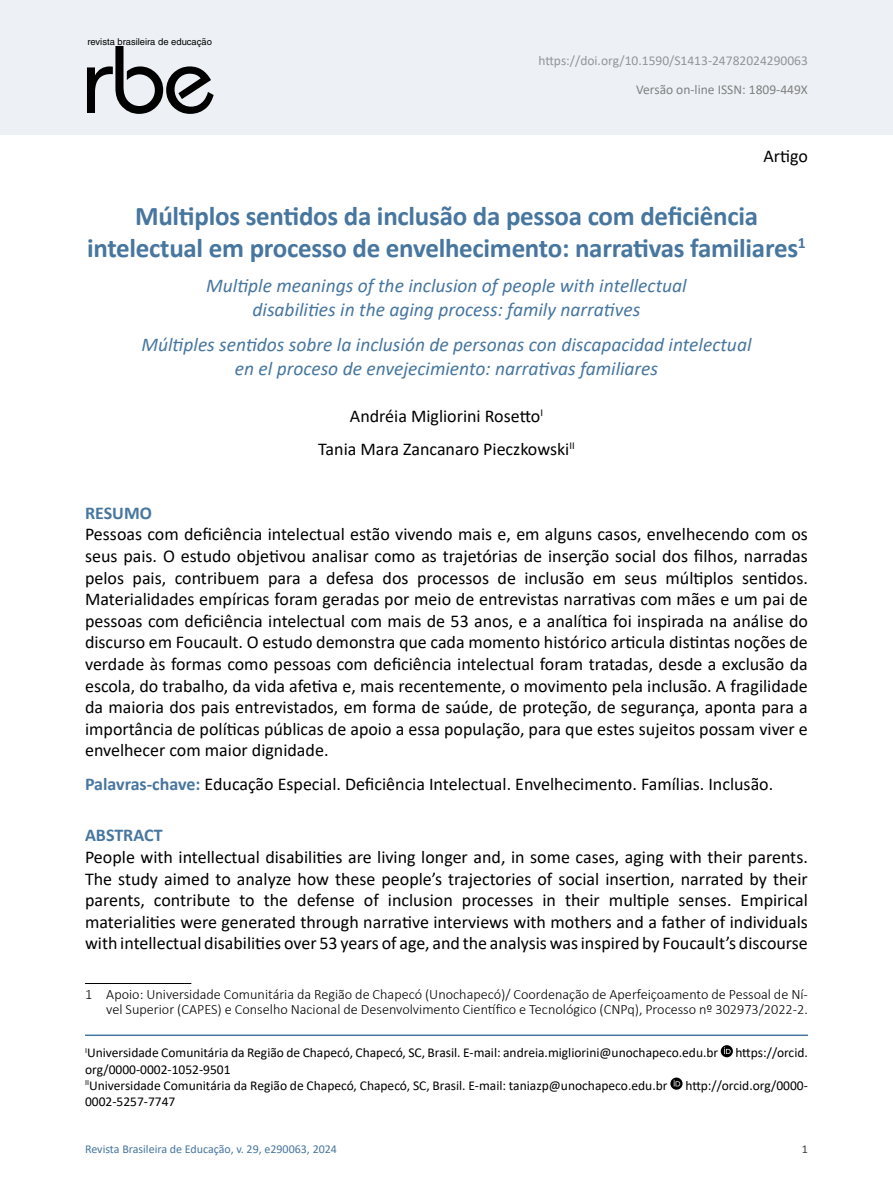
<style>
.page{position:relative;width:893px;height:1191px;background:#fff}
.page>*{position:absolute;margin:0;border:0;box-sizing:border-box;transform-origin:0 0}
.t1{font:500 100.65px "Dessau";color:#000}
.t2{font:700 27px/32.4px "Calibri";letter-spacing:-.01em;color:#47769f;text-align:center}
.t3{font:italic 19.5px/23.4px "Calibri";color:#47769f;text-align:center}
.t4{font:18px/21.6px "Calibri";color:#000;text-align:justify}
.t5{font:700 18px "Calibri";color:#47769f}
.t6{font:300 14.25px/15px "Calibri";color:#000;text-align:right}
.t7{font:13.5px/16.2px "Calibri";color:#000}
.t8{font:13.5px "Calibri";color:#939598}
.t9{font:13.5px "Calibri";color:#808080}
.t10{font:12px "Calibri";color:#47769f}
.t11{font:12px "Calibri";color:#414042}
.t12{font:9.45px "Helvetica";color:#000}
.s1{font-weight:700;color:#47769f}
</style>
<div class="page">
<div style="left:0;top:0;width:893px;height:135px;background:#edf1f5"></div>
<hr style="left:85px;top:1034px;width:723px;height:2px;background:#47769f">
<div style="left:721px;top:1045px;width:12px;height:12px;background:#000;border-radius:50%"></div>
<svg style="left:724px;top:1047px;width:7px;height:7px"></svg>
<svg style="left:670px;top:1077px;width:12px;height:12px"></svg>
<svg style="left:674px;top:1079px;width:6px;height:7px"></svg>
<hr style="left:85px;top:983px;width:106px;height:1px;background:#000">
<p class="t12" style="left:88px;top:36px;width:126px">revista brasileira de educação</p>
<h1 class="t1" style="left:81px;top:3px;width:136px">rbe</h1>
<p class="t8" style="left:538px;top:52px;width:271px">https://doi.org/10.1590/S1413-24782024290063</p>
<p class="t9" style="left:636px;top:80px;width:173px">Versão on-line ISSN: 1809-449X</p>
<p class="t4" style="left:763px;top:145px;width:46px">Artigo</p>
<h2 class="t2" style="left:87px;top:199px;width:720px">Múltiplos sentidos da inclusão da pessoa com deficiência intelectual em processo de envelhecimento: narrativas familiares<sup>1</sup></h2>
<p class="t3" style="left:206px;top:273px;width:482px">Multiple meanings of the inclusion of people with intellectual disabilities in the aging process: family narratives</p>
<p class="t3" style="left:141px;top:332px;width:611px">Múltiples sentidos sobre la inclusión de personas con discapacidad intelectual en el proceso de envejecimiento: narrativas familiares</p>
<p class="t4" style="left:318px;top:398px;width:258px;line-height:33.6px;text-align:center">Andréia Migliorini Rosetto<sup>I<br></sup>Tania Mara Zancanaro Pieczkowski<sup>II</sup></p>
<p class="t5" style="left:85px;top:500px;width:68px">RESUMO</p>
<p class="t4" style="left:85px;top:523px;width:724px">Pessoas com deficiência intelectual estão vivendo mais e, em alguns casos, envelhecendo com os seus pais. O estudo objetivou analisar como as trajetórias de inserção social dos filhos, narradas pelos pais, contribuem para a defesa dos processos de inclusão em seus múltiplos sentidos.<br>Materialidades empíricas foram geradas por meio de entrevistas narrativas com mães e um pai de pessoas com deficiência intelectual com mais de 53 anos, e a analítica foi inspirada na análise do discurso em Foucault. O estudo demonstra que cada momento histórico articula distintas noções de verdade às formas como pessoas com deficiência intelectual foram tratadas, desde a exclusão da escola, do trabalho, da vida afetiva e, mais recentemente, o movimento pela inclusão. A fragilidade da maioria dos pais entrevistados, em forma de saúde, de proteção, de segurança, aponta para a importância de políticas públicas de apoio a essa população, para que estes sujeitos possam viver e envelhecer com maior dignidade.</p>
<p class="t4" style="left:85px;top:773px;width:690px"><span class="s1">Palavras-chave:</span> Educação Especial. Deficiência Intelectual. Envelhecimento. Famílias. Inclusão.</p>
<p class="t5" style="left:85px;top:822px;width:79px">ABSTRACT</p>
<p class="t4" style="left:85px;top:846px;width:724px">People with intellectual disabilities are living longer and, in some cases, aging with their parents.<br>The study aimed to analyze how these people’s trajectories of social insertion, narrated by their parents, contribute to the defense of inclusion processes in their multiple senses. Empirical materialities were generated through narrative interviews with mothers and a father of individuals with intellectual disabilities over 53 years of age, and the analysis was inspired by Foucault’s discourse</p>
<p class="t6" style="left:85px;top:986px;width:724px">1 Apoio: Universidade Comunitária da Região de Chapecó (Unochapecó)/ Coordenação de Aperfeiçoamento de Pessoal de Ní&shy;vel Superior (CAPES) e Conselho Nacional de Desenvolvimento Científico e Tecnológico (CNPq), Processo nº 302973/2022-2.</p>
<p class="t7" style="left:85px;top:1044px;width:635px"><sup>I</sup>Universidade Comunitária da Região de Chapecó, Chapecó, SC, Brasil. E-mail: andreia.migliorini@unochapeco.edu.br</p>
<p class="t7" style="left:735px;top:1044px;width:74px">https://orcid.</p>
<p class="t7" style="left:85px;top:1060px;width:584px">org/0000-0002-1052-9501<br><sup>II</sup>Universidade Comunitária da Região de Chapecó, Chapecó, SC, Brasil. E-mail: taniazp@unochapeco.edu.br</p>
<p class="t7" style="left:685px;top:1076px;width:124px">http://orcid.org/0000-</p>
<p class="t7" style="left:85px;top:1093px;width:92px">0002-5257-7747</p>
<p class="t10" style="left:85px;top:1141px;width:253px">Revista Brasileira de Educação, v. 29, e290063, 2024</p>
<p class="t11" style="left:802px;top:1141px;width:8px">1</p>
</div>
